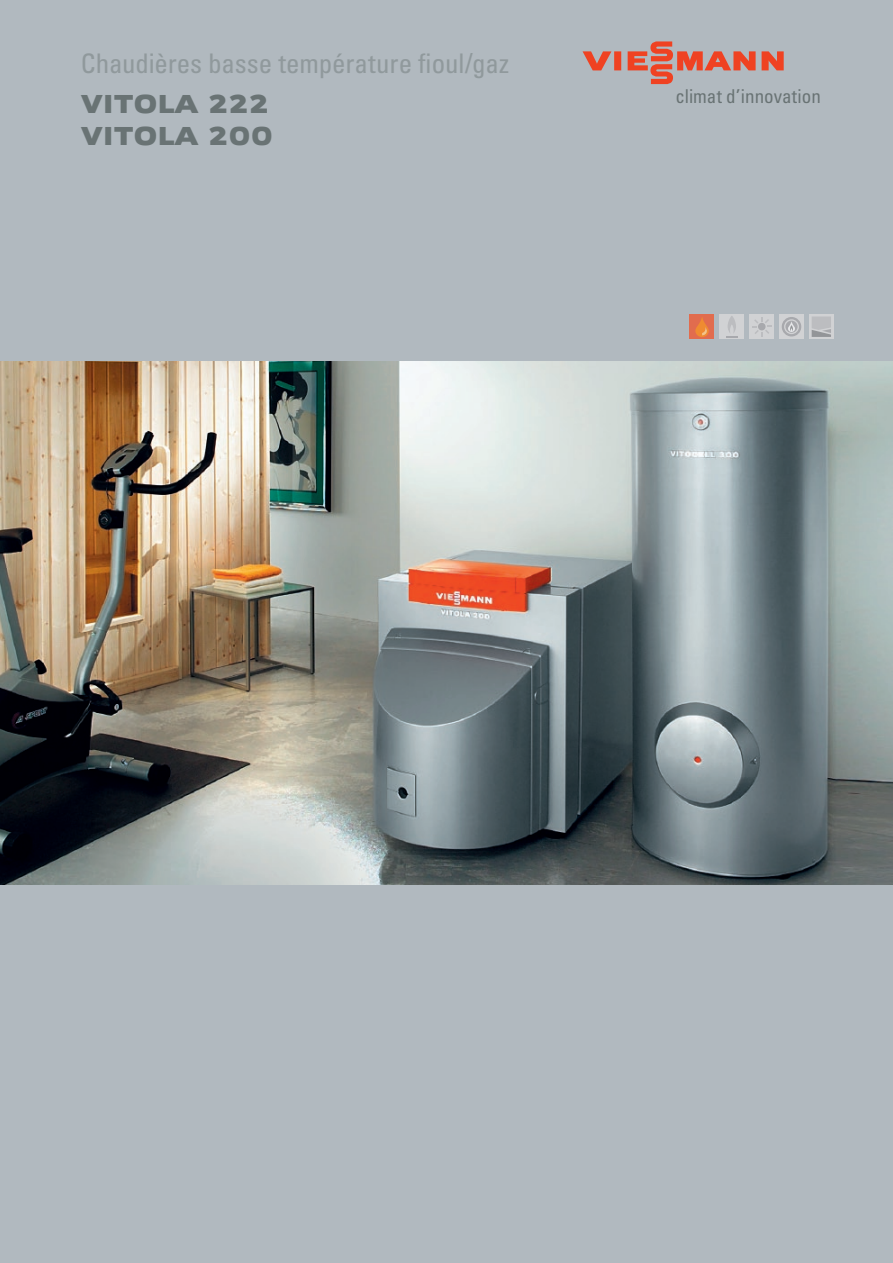
<style>
.page{position:relative;width:893px;height:1263px;background:#b1b9bf}
.page>*{position:absolute;margin:0;border:0;box-sizing:border-box;transform-origin:0 0}
.t1{font:condensed 27px "Univers LTCYR 57";letter-spacing:-.005em;color:#90999c}
.t2{font:27px/32.4px "VIESSMANN Normal";color:#697374}
.t3{font:condensed 19.05px "Univers";color:#697374}
</style>
<div class="page">
<img style="left:0;top:361px;width:893px;height:523px">
<div style="left:809px;top:315px;width:24px;height:24px;background:#d1d2d4"></div>
<svg style="left:812px;top:316px;width:19px;height:21px"></svg>
<div style="left:750px;top:315px;width:24px;height:24px;background:#d1d2d4"></div>
<svg style="left:752px;top:317px;width:19px;height:19px"></svg>
<div style="left:779px;top:315px;width:24px;height:24px;background:#d1d2d4"></div>
<div style="left:782px;top:317px;width:19px;height:19px;background:#a8a9ad;border-radius:50%"></div>
<svg style="left:784px;top:319px;width:15px;height:15px"></svg>
<div style="left:720px;top:315px;width:24px;height:24px;background:#d1d2d4"></div>
<svg style="left:726px;top:316px;width:12px;height:22px"></svg>
<div style="left:690px;top:315px;width:24px;height:24px;background:#e16c4e"></div>
<svg style="left:695px;top:317px;width:14px;height:20px"></svg>
<svg style="left:583px;top:41px;width:201px;height:43px"></svg>
<p class="t1" style="left:81px;top:46px;width:430px">Chaudières basse température fioul/gaz</p>
<p class="t2" style="left:81px;top:88px;width:194px">VITOLA 222<br>VITOLA 200</p>
<p class="t3" style="left:675px;top:84px;width:147px">climat d’innovation</p>
</div>
